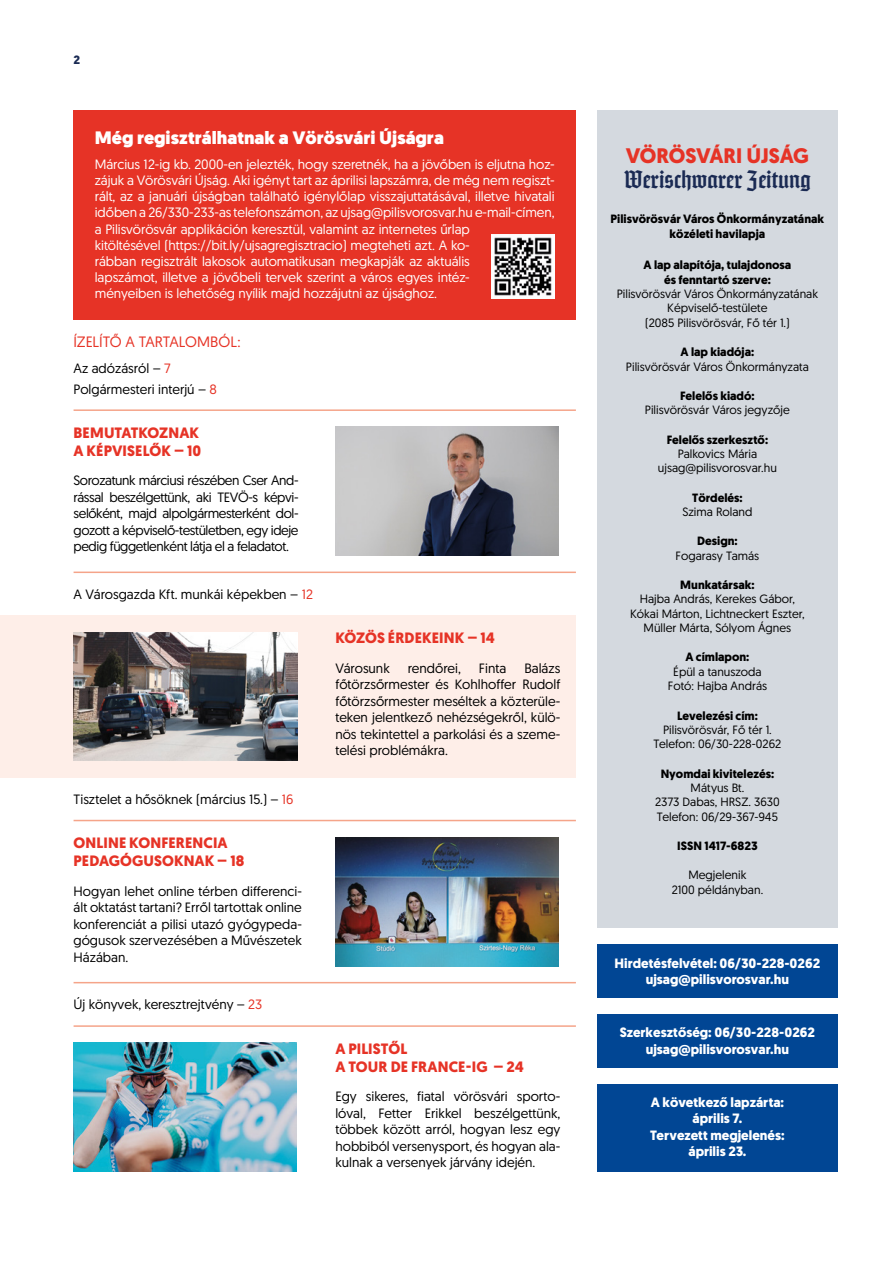
<style>
.page{position:relative;width:893px;height:1263px;background:#fff}
.page>*{position:absolute;margin:0;border:0;box-sizing:border-box;transform-origin:0 0}
.t1{font:21px "Sachsenwald";color:#1a2a53}
.t2{font:700 21px "Geomanist";letter-spacing:-.015em;color:#e63326}
.t3{font:900 18px "Geomanist";color:#fff}
.t4{font:700 15px/18px "Geomanist";letter-spacing:.005em;color:#e63326}
.t5{font:15px "Geomanist";letter-spacing:-.01em;color:#e63326}
.t6{font:13.5px/16.5px "Geomanist";color:#000;text-align:justify}
.t7{font:13.5px/16.2px "Geomanist";letter-spacing:-.005em;color:#fff}
.t8{font:700 13.5px/16.5px "Geomanist";color:#fff;text-align:center}
.t9{font:12px/14.4px "Geomanist";color:#000;text-align:center}
.t10{font:700 12px/14.4px "Geomanist";color:#000;text-align:center}
.t11{font:700 12px "Geomanist";color:#1a2a53}
.s1{color:#e63326}
</style>
<div class="page">
<div style="left:597px;top:1084px;width:241px;height:87px;background:#014694"></div>
<div style="left:597px;top:1014px;width:241px;height:53px;background:#014694"></div>
<div style="left:597px;top:945px;width:241px;height:53px;background:#014694"></div>
<hr style="left:74px;top:1025px;width:502px;height:2px;background:#f5a489">
<hr style="left:74px;top:982px;width:502px;height:1px;background:#f5a489">
<hr style="left:74px;top:409px;width:502px;height:2px;background:#f5a489">
<img style="left:335px;top:427px;width:224px;height:129px">
<div style="left:0;top:615px;width:576px;height:163px;background:#feeee8"></div>
<img style="left:74px;top:632px;width:223px;height:129px">
<img style="left:335px;top:837px;width:224px;height:129px">
<img style="left:74px;top:1043px;width:223px;height:128px">
<hr style="left:74px;top:820px;width:502px;height:1px;background:#f5a489">
<hr style="left:74px;top:571px;width:502px;height:2px;background:#f5a489">
<div style="left:74px;top:110px;width:502px;height:210px;background:#e63326"></div>
<img style="left:491px;top:235px;width:64px;height:63px">
<div style="left:597px;top:111px;width:241px;height:817px;background:#d4d9df"></div>
<p class="t11" style="left:74px;top:52px;width:8px">2</p>
<h2 class="t3" style="left:95px;top:125px;width:351px">Még regisztrálhatnak a Vörösvári Újságra</h2>
<p class="t7" style="left:95px;top:155px;width:461px">Március 12-ig kb. 2000-en jelezték, hogy szeretnék, ha a jövőben is eljutna hoz&shy;zájuk a Vörösvári Újság. Aki igényt tart az áprilisi lapszámra, de még nem regiszt&shy;rált, az a januári újságban található igénylőlap visszajuttatásával, illetve hivatali időben a 26/330-233-as telefonszámon, az ujsag@pilisvorosvar.hu e-mail-címen, a Pilisvörösvár applikáción keresztül, valamint az internetes űrlap<br>kitöltésével (https://bit.ly/ujsagregisztracio) megteheti azt. A ko-<br>rábban regisztrált lakosok automatikusan megkapják az aktuális<br>lapszámot, illetve a jövőbeli tervek szerint a város egyes intéz-<br>ményeiben is lehetőség nyílik majd hozzájutni az újsághoz.</p>
<p class="t5" style="left:74px;top:332px;width:168px">ÍZELÍTŐ A TARTALOMBÓL:</p>
<p class="t6" style="left:74px;top:357px;width:145px;line-height:20.7px">Az adózásról – <span class="s1">7<br></span>Polgármesteri interjú – <span class="s1">8</span></p>
<p class="t4" style="left:74px;top:424px;width:129px">BEMUTATKOZNAK<br>A KÉPVISELŐK – 10</p>
<p class="t6" style="left:74px;top:472px;width:227px">Sorozatunk márciusi részében Cser And&shy;rással beszélgettünk, aki TEVÖ-s képvi&shy;selőként, majd alpolgármesterként dol&shy;gozott a képviselő-testületben, egy ideje pedig függetlenként látja el a feladatot.</p>
<p class="t6" style="left:74px;top:586px;width:241px">A Városgazda Kft. munkái képekben – <span class="s1">12</span></p>
<p class="t6" style="left:74px;top:790px;width:221px">Tisztelet a hősöknek (március 15.) – <span class="s1">16</span></p>
<p class="t4" style="left:74px;top:834px;width:172px">ONLINE KONFERENCIA<br>PEDAGÓGUSOKNAK – 18</p>
<p class="t6" style="left:74px;top:882px;width:230px">Hogyan lehet online térben differenci&shy;ált oktatást tartani? Erről tartottak online konferenciát a pilisi utazó gyógypeda&shy;gógusok szervezésében a Művészetek Házában.</p>
<p class="t6" style="left:74px;top:996px;width:190px">Új könyvek, keresztrejtvény – <span class="s1">23</span></p>
<p class="t4" style="left:335px;top:629px;width:161px">KÖZÖS ÉRDEKEINK – 14</p>
<p class="t6" style="left:335px;top:659px;width:56px">Városunk</p>
<p class="t6" style="left:408px;top:659px;width:55px">rendőrei,</p>
<p class="t6" style="left:479px;top:659px;width:29px">Finta</p>
<p class="t6" style="left:335px;top:659px;width:227px;text-indent:189px">Balázs főtörzsőrmester és Kohlhoffer Rudolf főtörzsőrmester meséltek a közterüle&shy;teken jelentkező nehézségekről, külö&shy;nös tekintettel a parkolási és a szeme&shy;telési problémákra.</p>
<p class="t4" style="left:335px;top:1040px;width:190px">A PILISTŐL<br>A TOUR DE FRANCE-IG – 24</p>
<p class="t6" style="left:335px;top:1088px;width:227px">Egy sikeres, fiatal vörösvári sporto&shy;lóval, Fetter Erikkel beszélgettünk, többek között arról, hogyan lesz egy hobbiból versenysport, és hogyan ala&shy;kulnak a versenyek járvány idején.</p>
<h1 class="t2" style="left:626px;top:141px;width:185px">VÖRÖSVÁRI ÚJSÁG</h1>
<h1 class="t1" style="left:624px;top:165px;width:188px">Werischwarer Zeitung</h1>
<p class="t10" style="left:611px;top:212px;width:215px">Pilisvörösvár Város Önkormányzatának közéleti havilapja</p>
<p class="t10" style="left:644px;top:258px;width:149px">A lap alapítója, tulajdonosa és fenntartó szerve:</p>
<p class="t9" style="left:617px;top:286px;width:203px">Pilisvörösvár Város Önkormányzatának<br>Képviselő-testülete<br>(2085 Pilisvörösvár, Fő tér 1.)</p>
<p class="t10" style="left:681px;top:345px;width:75px">A lap kiadója:</p>
<p class="t9" style="left:626px;top:359px;width:184px">Pilisvörösvár Város Önkormányzata</p>
<p class="t10" style="left:680px;top:388px;width:76px">Felelős kiadó:</p>
<p class="t9" style="left:645px;top:402px;width:146px">Pilisvörösvár Város jegyzője</p>
<p class="t10" style="left:667px;top:432px;width:103px">Felelős szerkesztő:</p>
<p class="t9" style="left:658px;top:446px;width:120px">Palkovics Mária ujsag@pilisvorosvar.hu</p>
<p class="t10" style="left:692px;top:490px;width:52px">Tördelés:</p>
<p class="t9" style="left:682px;top:504px;width:72px">Szima Roland</p>
<p class="t10" style="left:697px;top:534px;width:42px">Design:</p>
<p class="t9" style="left:676px;top:548px;width:85px">Fogarasy Tamás</p>
<p class="t10" style="left:680px;top:577px;width:76px">Munkatársak:</p>
<p class="t9" style="left:630px;top:592px;width:176px">Hajba András, Kerekes Gábor,<br>Kókai Márton, Lichtneckert Eszter,<br>Müller Márta, Sólyom Ágnes</p>
<p class="t10" style="left:685px;top:650px;width:65px">A címlapon:</p>
<p class="t9" style="left:668px;top:664px;width:101px">Épül a tanuszoda<br>Fotó: Hajba András</p>
<p class="t10" style="left:677px;top:708px;width:82px">Levelezési cím:</p>
<p class="t9" style="left:653px;top:722px;width:129px">Pilisvörösvár, Fő tér 1.<br>Telefon: 06/30-228-0262</p>
<p class="t10" style="left:661px;top:766px;width:115px">Nyomdai kivitelezés:</p>
<p class="t9" style="left:655px;top:780px;width:126px">Mátyus Bt.<br>2373 Dabas, HRSZ. 3630<br>Telefon: 06/29-367-945</p>
<p class="t10" style="left:677px;top:839px;width:82px">ISSN 1417-6823</p>
<p class="t9" style="left:672px;top:868px;width:93px">Megjelenik<br>2100 példányban.</p>
<p class="t8" style="left:615px;top:954px;width:207px">Hirdetésfelvétel: 06/30-228-0262 ujsag@pilisvorosvar.hu</p>
<p class="t8" style="left:620px;top:1024px;width:197px">Szerkesztőség: 06/30-228-0262 ujsag@pilisvorosvar.hu</p>
<p class="t8" style="left:650px;top:1094px;width:136px">A következő lapzárta: április 7.<br>Tervezett megjelenés: április 23.</p>
</div>
